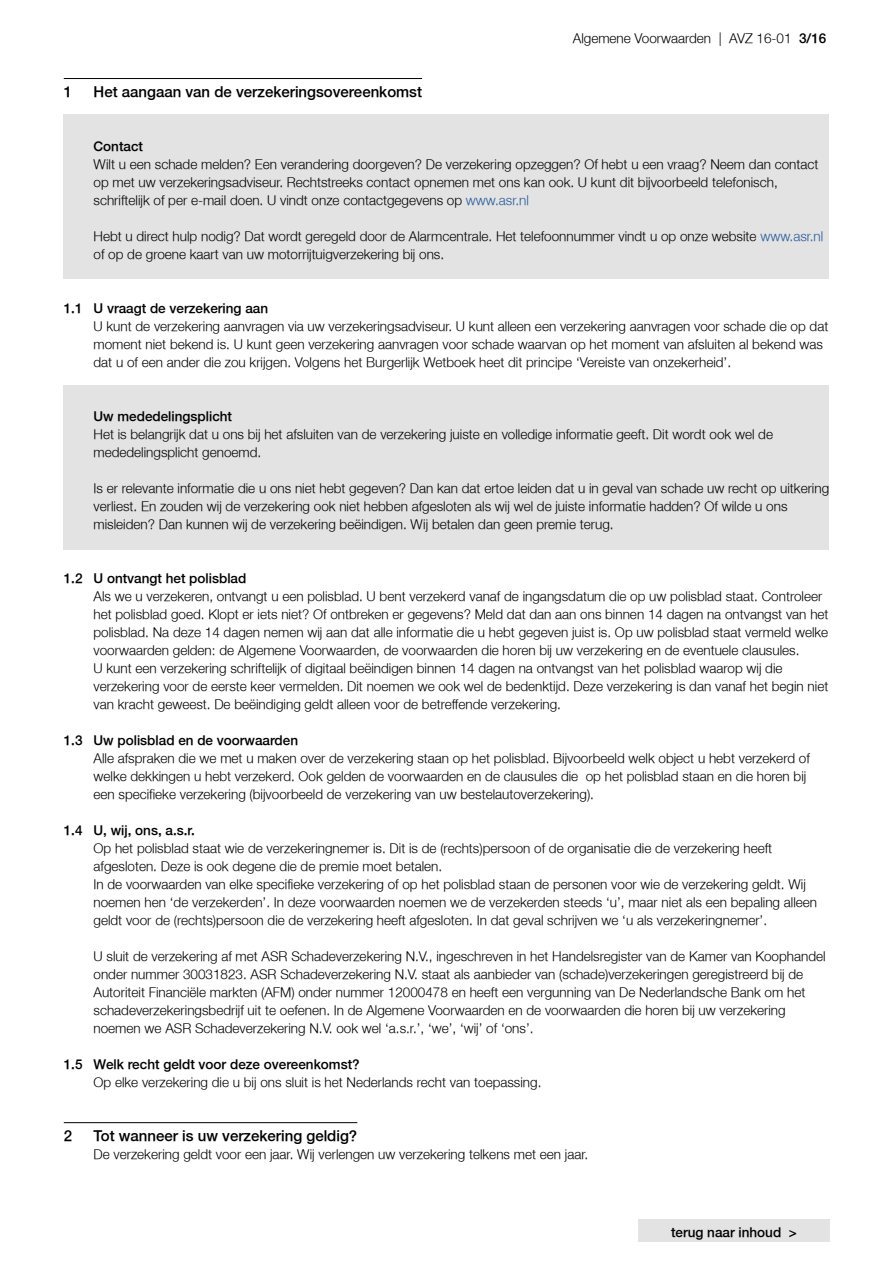
<style>
.page{position:relative;width:893px;height:1263px;background:#fff}
.page>*{position:absolute;margin:0;border:0;box-sizing:border-box;transform-origin:0 0}
.t1{font:300 15px "Fortis Helvetica";color:#000}
.t2{font:300 13.5px/18px "Fortis Helvetica";color:#000}
.t3{font:300 13.5px "Fortis Helvetica";color:#000}
.s1{font-style:inherit}
.s2{color:#275b9b}
</style>
<div class="page">
<div style="left:638px;top:1219px;width:192px;height:23px;background:#e3e3e3"></div>
<hr style="left:64px;top:78px;width:358px;height:1px;background:#000">
<div style="left:64px;top:115px;width:765px;height:20px;background:#e3e3e3"></div>
<div style="left:64px;top:133px;width:765px;height:21px;background:#e3e3e3"></div>
<div style="left:64px;top:151px;width:765px;height:56px;background:#e3e3e3"></div>
<div style="left:64px;top:205px;width:765px;height:20px;background:#e3e3e3"></div>
<div style="left:64px;top:223px;width:765px;height:38px;background:#e3e3e3"></div>
<div style="left:64px;top:259px;width:765px;height:20px;background:#e3e3e3"></div>
<div style="left:64px;top:385px;width:765px;height:20px;background:#e3e3e3"></div>
<div style="left:64px;top:403px;width:765px;height:21px;background:#e3e3e3"></div>
<div style="left:64px;top:421px;width:765px;height:38px;background:#e3e3e3"></div>
<div style="left:64px;top:457px;width:765px;height:20px;background:#e3e3e3"></div>
<div style="left:64px;top:475px;width:765px;height:56px;background:#e3e3e3"></div>
<div style="left:64px;top:529px;width:765px;height:20px;background:#e3e3e3"></div>
<hr style="left:64px;top:1122px;width:293px;height:1px;background:#000">
<p class="t1" style="left:64px;top:82px;width:10px">1</p>
<p class="t1" style="left:94px;top:82px;width:330px">Het aangaan van de verzekeringsovereenkomst</p>
<p class="t2" style="left:573px;top:29px;width:255px">Algemene Voorwaarden | AVZ 16-01 <span class="s1">3/16</span></p>
<p class="t3" style="left:94px;top:138px;width:51px">Contact</p>
<p class="t2" style="left:94px;top:155px;width:726px">Wilt u een schade melden? Een verandering doorgeven? De verzekering opzeggen? Of hebt u een vraag? Neem dan contact op met uw verzekeringsadviseur. Rechtstreeks contact opnemen met ons kan ook. U kunt dit bijvoorbeeld telefonisch, schriftelijk of per e-mail doen. U vindt onze contactgegevens op <span class="s2">www.asr.nl</span></p>
<p class="t2" style="left:94px;top:227px;width:731px">Hebt u direct hulp nodig? Dat wordt geregeld door de Alarmcentrale. Het telefoonnummer vindt u op onze website <span class="s2">www.asr.nl </span>of op de groene kaart van uw motorrijtuigverzekering bij ons.</p>
<p class="t3" style="left:64px;top:300px;width:206px">1.1 U vraagt de verzekering aan</p>
<p class="t2" style="left:94px;top:317px;width:736px">U kunt de verzekering aanvragen via uw verzekeringsadviseur. U kunt alleen een verzekering aanvragen voor schade die op dat moment niet bekend is. U kunt geen verzekering aanvragen voor schade waarvan op het moment van afsluiten al bekend was dat u of een ander die zou krijgen. Volgens het Burgerlijk Wetboek heet dit principe ‘Vereiste van onzekerheid’.</p>
<p class="t3" style="left:94px;top:408px;width:140px">Uw mededelingsplicht</p>
<p class="t2" style="left:94px;top:425px;width:681px">Het is belangrijk dat u ons bij het afsluiten van de verzekering juiste en volledige informatie geeft. Dit wordt ook wel de mededelingsplicht genoemd.</p>
<p class="t2" style="left:94px;top:479px;width:737px">Is er relevante informatie die u ons niet hebt gegeven? Dan kan dat ertoe leiden dat u in geval van schade uw recht op uitkering verliest. En zouden wij de verzekering ook niet hebben afgesloten als wij wel de juiste informatie hadden? Of wilde u ons misleiden? Dan kunnen wij de verzekering beëindigen. Wij betalen dan geen premie terug.</p>
<p class="t3" style="left:64px;top:570px;width:184px">1.2 U ontvangt het polisblad</p>
<p class="t2" style="left:94px;top:587px;width:736px">Als we u verzekeren, ontvangt u een polisblad. U bent verzekerd vanaf de ingangsdatum die op uw polisblad staat. Controleer het polisblad goed. Klopt er iets niet? Of ontbreken er gegevens? Meld dat dan aan ons binnen 14 dagen na ontvangst van het polisblad. Na deze 14 dagen nemen wij aan dat alle informatie die u hebt gegeven juist is. Op uw polisblad staat vermeld welke voorwaarden gelden: de Algemene Voorwaarden, de voorwaarden die horen bij uw verzekering en de eventuele clausules.<br>U kunt een verzekering schriftelijk of digitaal beëindigen binnen 14 dagen na ontvangst van het polisblad waarop wij die verzekering voor de eerste keer vermelden. Dit noemen we ook wel de bedenktijd. Deze verzekering is dan vanaf het begin niet van kracht geweest. De beëindiging geldt alleen voor de betreffende verzekering.</p>
<p class="t3" style="left:64px;top:732px;width:236px">1.3 Uw polisblad en de voorwaarden</p>
<p class="t2" style="left:94px;top:749px;width:718px">Alle afspraken die we met u maken over de verzekering staan op het polisblad. Bijvoorbeeld welk object u hebt verzekerd of welke dekkingen u hebt verzekerd. Ook gelden de voorwaarden en de clausules die op het polisblad staan en die horen bij een specifieke verzekering (bijvoorbeeld de verzekering van uw bestelautoverzekering).</p>
<p class="t3" style="left:64px;top:822px;width:133px">1.4 U, wij, ons, a.s.r.</p>
<p class="t2" style="left:94px;top:839px;width:725px">Op het polisblad staat wie de verzekeringnemer is. Dit is de (rechts)persoon of de organisatie die de verzekering heeft afgesloten. Deze is ook degene die de premie moet betalen.<br>In de voorwaarden van elke specifieke verzekering of op het polisblad staan de personen voor wie de verzekering geldt. Wij noemen hen ‘de verzekerden’. In deze voorwaarden noemen we de verzekerden steeds ‘u’, maar niet als een bepaling alleen geldt voor de (rechts)persoon die de verzekering heeft afgesloten. In dat geval schrijven we ‘u als verzekeringnemer’.</p>
<p class="t2" style="left:94px;top:947px;width:733px">U sluit de verzekering af met ASR Schadeverzekering N.V., ingeschreven in het Handelsregister van de Kamer van Koophandel onder nummer 30031823. ASR Schadeverzekering N.V. staat als aanbieder van (schade)verzekeringen geregistreerd bij de Autoriteit Financiële markten (AFM) onder nummer 12000478 en heeft een vergunning van De Nederlandsche Bank om het schadeverzekeringsbedrijf uit te oefenen. In de Algemene Voorwaarden en de voorwaarden die horen bij uw verzekering noemen we ASR Schadeverzekering N.V. ook wel ‘a.s.r.’, ‘we’, ‘wij’ of ‘ons’.</p>
<p class="t3" style="left:64px;top:1056px;width:297px">1.5 Welk recht geldt voor deze overeenkomst?</p>
<p class="t2" style="left:94px;top:1073px;width:449px">Op elke verzekering die u bij ons sluit is het Nederlands recht van toepassing.</p>
<p class="t1" style="left:64px;top:1126px;width:10px">2</p>
<p class="t1" style="left:94px;top:1126px;width:265px">Tot wanneer is uw verzekering geldig?</p>
<p class="t2" style="left:94px;top:1145px;width:496px">De verzekering geldt voor een jaar. Wij verlengen uw verzekering telkens met een jaar.</p>
<p class="t3" style="left:671px;top:1224px;width:127px">terug naar inhoud &gt;</p>
</div>
